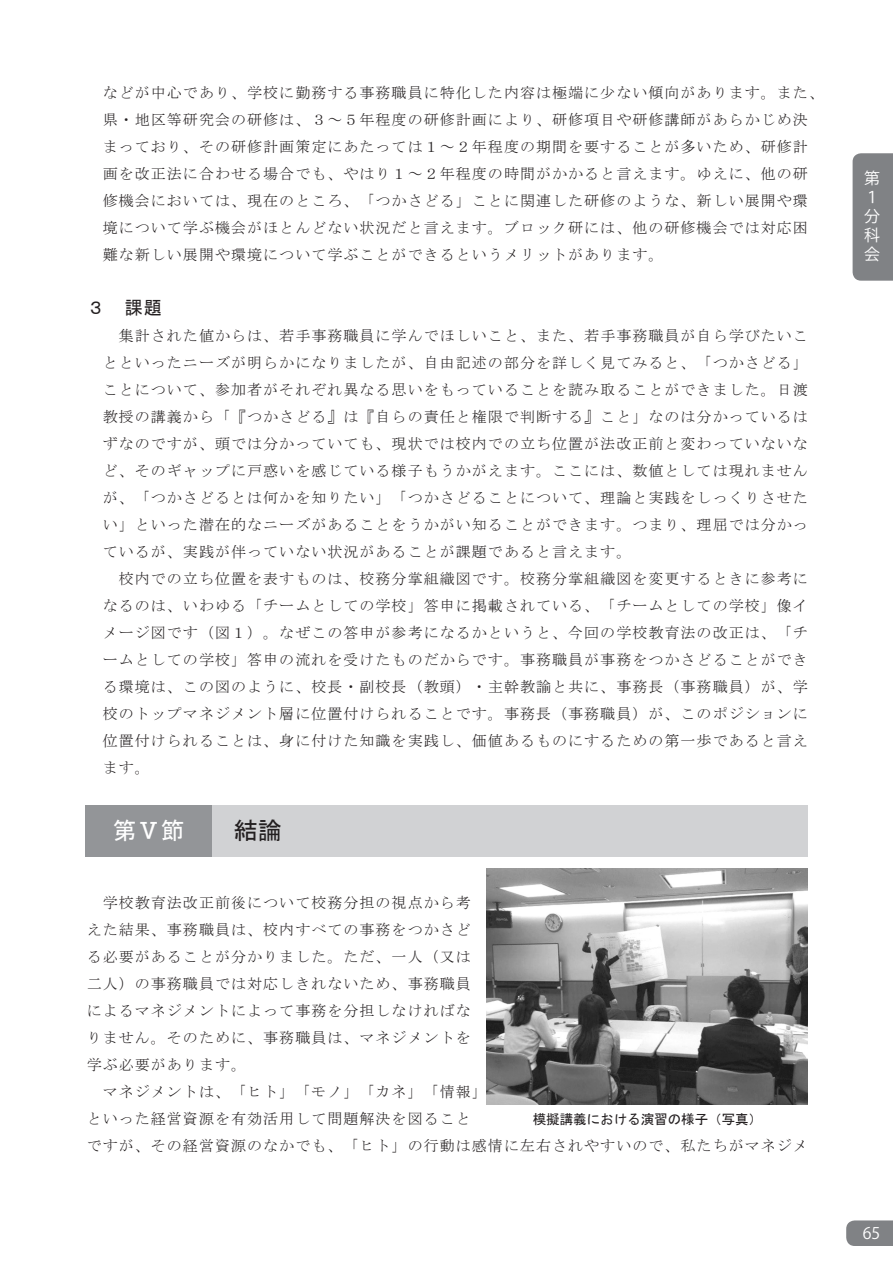
<style>
.page{position:relative;width:893px;height:1263px;background:#fff}
.page>*{position:absolute;margin:0;border:0;box-sizing:border-box;transform-origin:0 0}
.節タイトル{font:24px "MS Gothic";color:#fff}
.節タイトル-2{font:24px "MS Gothic";color:#231f20}
.見出し_大{font:18px "MS Gothic";color:#231f20}
.t1{font:15.9px/19.2px "Koz Go Pr 6 N";color:#fff}
.本文{font:15px/27px "MS Mincho";letter-spacing:.07em;color:#231f20;text-align:justify}
.はじめに_おわりに_本文{font:15px/27px "MS Mincho";letter-spacing:.07em;color:#231f20;text-align:justify}
.キャプション{font:13.5px "MS Gothic";color:#231f20}
</style>
<div class="page">
<div style="left:853px;top:153px;width:40px;height:128px;background:#808285"></div>
<svg style="left:846px;top:1220px;width:47px;height:26px"></svg>
<div style="left:85px;top:805px;width:128px;height:51px;background:#939598"></div>
<div style="left:213px;top:805px;width:595px;height:51px;background:#d1d2d4"></div>
<img style="left:487px;top:868px;width:321px;height:237px">
<p class="本文" style="left:103px;top:79px;width:723px;text-align:left">などが中心であり、学校に勤務する事務職員に特化した内容は極端に少ない傾向があります。また、県・地区等研究会の研修は、３～５年程度の研修計画により、研修項目や研修講師があらかじめ決まっており、その研修計画策定にあたっては１～２年程度の期間を要することが多いため、研修計画を改正法に合わせる場合でも、やはり１～２年程度の時間がかかると言えます。ゆえに、他の研修機会においては、現在のところ、「つかさどる」ことに関連した研修のような、新しい展開や環境について学ぶ機会がほとんどない状況だと言えます。ブロック研には、他の研修機会では対応困難な新しい展開や環境について学ぶことができるというメリットがあります。</p>
<p class="見出し_大" style="left:87px;top:298px;width:77px">３　課題</p>
<p class="本文" style="left:103px;top:322px;width:707px;text-indent:16px">集計された値からは、若手事務職員に学んでほしいこと、また、若手事務職員が自ら学びたいことといったニーズが明らかになりましたが、自由記述の部分を詳しく見てみると、「つかさどる」ことについて、参加者がそれぞれ異なる思いをもっていることを読み取ることができました。日渡教授の講義から「『つかさどる』は『自らの責任と権限で判断する』こと」なのは分かっているはずなのですが、頭では分かっていても、現状では校内での立ち位置が法改正前と変わっていないなど、そのギャップに戸惑いを感じている様子もうかがえます。ここには、数値としては現れませんが、「つかさどるとは何かを知りたい」「つかさどることについて、理論と実践をしっくりさせたい」といった潜在的なニーズがあることをうかがい知ることができます。つまり、理屈では分かっているが、実践が伴っていない状況があることが課題であると言えます。</p>
<p class="本文" style="left:103px;top:565px;width:707px;text-indent:16px">校内での立ち位置を表すものは、校務分掌組織図です。校務分掌組織図を変更するときに参考になるのは、いわゆる「チームとしての学校」答申に掲載されている、「チームとしての学校」像イメージ図です（図１）。なぜこの答申が参考になるかというと、今回の学校教育法の改正は、「チームとしての学校」答申の流れを受けたものだからです。事務職員が事務をつかさどることができる環境は、この図のように、校長・副校長（教頭）・主幹教諭と共に、事務長（事務職員）が、学校のトップマネジメント層に位置付けられることです。事務長（事務職員）が、このポジションに位置付けられることは、身に付けた知識を実践し、価値あるものにするための第一歩であると言えます。</p>
<p class="節タイトル" style="left:113px;top:819px;width:73px">第Ⅴ節</p>
<p class="節タイトル-2" style="left:234px;top:819px;width:49px">結論</p>
<p class="はじめに_おわりに_本文" style="left:87px;top:889px;width:386px;text-indent:16px">学校教育法改正前後について校務分担の視点から考えた結果、事務職員は、校内すべての事務をつかさどる必要があることが分かりました。ただ、一人（又は二人）の事務職員では対応しきれないため、事務職員によるマネジメントによって事務を分担しなければなりません。そのために、事務職員は、マネジメントを学ぶ必要があります。</p>
<p class="はじめに_おわりに_本文" style="left:87px;top:1078px;width:723px;text-align:left;text-indent:16px">マネジメントは、「ヒト」「モノ」「カネ」「情報」<br>といった経営資源を有効活用して問題解決を図ること<br>ですが、その経営資源のなかでも、「ヒト」の行動は感情に左右されやすいので、私たちがマネジメ</p>
<p class="キャプション" style="left:533px;top:1113px;width:231px">模擬講義における演習の様子（写真）</p>
<p class="t1" style="left:864px;top:169px;width:17px">第<br>１分科会</p>
<p class="t1" style="left:863px;top:1224px;width:19px">65</p>
</div>
